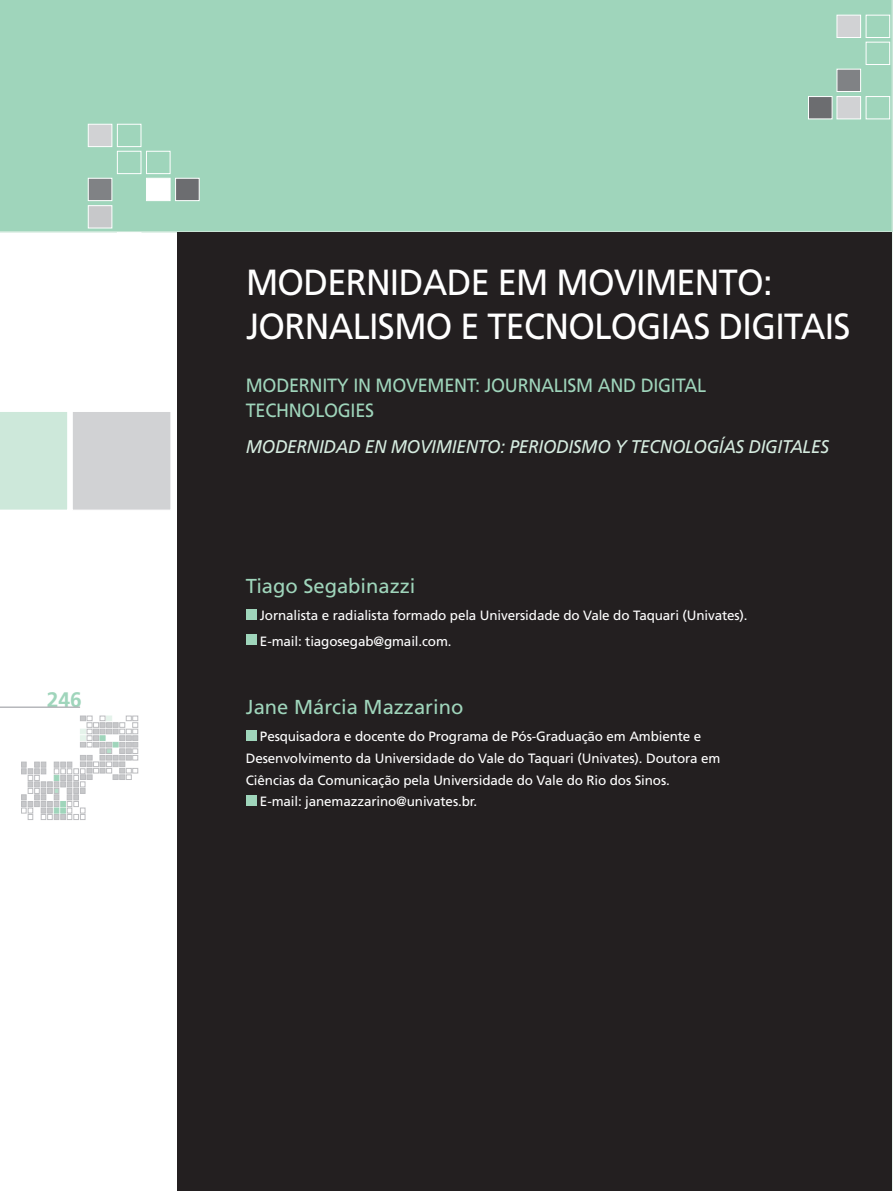
<style>
.page{position:relative;width:893px;height:1191px;background:#fff}
.page>*{position:absolute;margin:0;border:0;box-sizing:border-box;transform-origin:0 0}
.t1{font:36.3px/43.5px "Frutiger";letter-spacing:-.02em;color:#fff;scale:.94 1}
.t2{font:700 21px "Frutiger";color:#9fd5bb}
.t3{font:20.25px "Frutiger";color:#9fd5bb}
.t4{font:19.2px/25px "Frutiger";letter-spacing:-.015em;color:#9fd5bb;scale:.94 1}
.t5{font:italic 18.3px "Frutiger";letter-spacing:-.015em;color:#d6ece0;scale:.94 1}
.t6{font:13.5px/26px "Frutiger";letter-spacing:-.01em;color:#fff}
</style>
<div class="page">
<svg style="left:21px;top:716px;width:117px;height:103px"></svg>
<hr style="left:0;top:707px;width:80px;height:1px;background:#b2b3b7">
<div style="left:0;top:0;width:893px;height:232px;background:#9fd5bb"></div>
<div style="left:88px;top:178px;width:24px;height:23px;background:#808285;border:1px solid #fff"></div>
<div style="left:146px;top:178px;width:24px;height:23px;background:#fff"></div>
<div style="left:175px;top:178px;width:24px;height:23px;background:#6c6d70;border:1px solid #fff"></div>
<div style="left:117px;top:151px;width:24px;height:23px;border:1px solid #fff"></div>
<div style="left:146px;top:151px;width:24px;height:23px;border:1px solid #fff"></div>
<div style="left:88px;top:124px;width:24px;height:23px;background:#d1d2d4;border:1px solid #fff"></div>
<div style="left:117px;top:124px;width:24px;height:23px;border:1px solid #fff"></div>
<div style="left:88px;top:205px;width:24px;height:23px;background:#c7c8ca;border:1px solid #fff"></div>
<div style="left:837px;top:69px;width:24px;height:23px;background:#808285;border:1px solid #fff"></div>
<div style="left:866px;top:42px;width:24px;height:23px;border:1px solid #fff"></div>
<div style="left:837px;top:15px;width:24px;height:23px;background:#d1d2d4;border:1px solid #fff"></div>
<div style="left:866px;top:15px;width:24px;height:23px;border:1px solid #fff"></div>
<div style="left:837px;top:96px;width:24px;height:23px;background:#d1d2d4;border:1px solid #fff"></div>
<div style="left:866px;top:96px;width:24px;height:23px;border:1px solid #fff"></div>
<div style="left:808px;top:96px;width:24px;height:23px;background:#6c6d70;border:1px solid #fff"></div>
<div style="left:177px;top:232px;width:716px;height:959px;background:#231f20"></div>
<div style="left:72px;top:411px;width:99px;height:99px;background:#d1d2d4;border:1px solid #fff"></div>
<div style="left:0;top:412px;width:67px;height:98px;background:#cde8da"></div>
<div style="left:246px;top:609px;width:10px;height:10px;background:#9fd5bb"></div>
<div style="left:246px;top:635px;width:10px;height:10px;background:#9fd5bb"></div>
<div style="left:246px;top:730px;width:10px;height:10px;background:#9fd5bb"></div>
<div style="left:246px;top:795px;width:10px;height:10px;background:#9fd5bb"></div>
<h2 class="t2" style="left:47px;top:687px;width:37px">246</h2>
<h1 class="t1" style="left:246px;top:261px;width:645px">MODERNIDADE EM MOVIMENTO:<br>JORNALISMO E TECNOLOGIAS DIGITAIS</h1>
<h3 class="t4" style="left:246px;top:372px;width:491px">MODERNITY IN MOVEMENT: JOURNALISM AND DIGITAL<br>TECHNOLOGIES</h3>
<h3 class="t5" style="left:246px;top:436px;width:622px">MODERNIDAD EN MOVIMIENTO: PERIODISMO Y TECNOLOGÍAS DIGITALES</h3>
<h3 class="t3" style="left:246px;top:574px;width:171px">Tiago Segabinazzi</h3>
<p class="t6" style="left:260px;top:602px;width:489px">Jornalista e radialista formado pela Universidade do Vale do Taquari (Univates).<br>E-mail: tiagosegab@gmail.com.</p>
<h3 class="t3" style="left:246px;top:695px;width:219px">Jane Márcia Mazzarino</h3>
<p class="t6" style="left:260px;top:723px;width:443px">Pesquisadora e docente do Programa de Pós-Graduação em Ambiente e</p>
<p class="t6" style="left:246px;top:745px;width:476px">Desenvolvimento da Universidade do Vale do Taquari (Univates). Doutora em</p>
<p class="t6" style="left:246px;top:767px;width:425px">Ciências da Comunicação pela Universidade do Vale do Rio dos Sinos.</p>
<p class="t6" style="left:260px;top:788px;width:219px">E-mail: janemazzarino@univates.br.</p>
</div>
